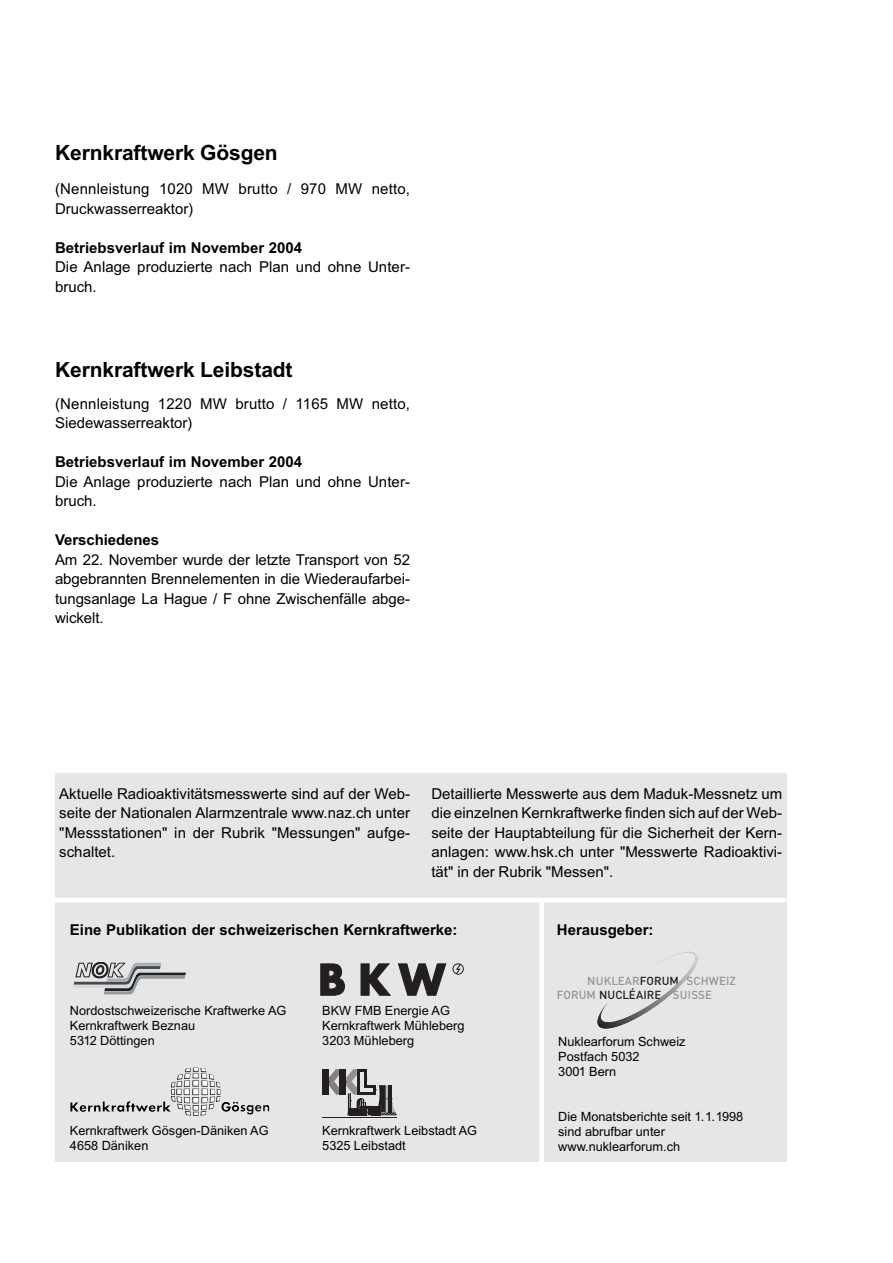
<style>
.page{position:relative;width:893px;height:1263px;background:#fff}
.page>*{position:absolute;margin:0;border:0;box-sizing:border-box;transform-origin:0 0}
.t1{font:700 21px "Arial";letter-spacing:-.005em;color:#000}
.t2{font:15px/19.5px "Arial";letter-spacing:.005em;color:#000}
.t3{font:700 15px "Arial";color:#000}
.t4{font:12.75px/15px "Arial";color:#000}
.t5{font:500 11.55px/14.1px "DIN";letter-spacing:.01em;color:#939598}
.s1{color:#231f20}
</style>
<div class="page">
<div style="left:55px;top:773px;width:731px;height:388px;background:#e6e6e6"></div>
<hr style="left:55px;top:898px;width:731px;height:4px;background:#fff">
<div style="left:539px;top:900px;width:5px;height:284px;background:#fff"></div>
<svg style="left:73px;top:962px;width:113px;height:32px"></svg>
<img style="left:184px;top:1068px;width:30px;height:12px">
<svg style="left:320px;top:963px;width:25px;height:33px"></svg>
<svg style="left:360px;top:963px;width:104px;height:33px"></svg>
<hr style="left:322px;top:1117px;width:75px;height:1px;background:#231f20">
<svg style="left:322px;top:1069px;width:75px;height:46px"></svg>
<svg style="left:597px;top:952px;width:101px;height:76px"></svg>
<h1 class="t1" style="left:55px;top:145px;width:224px">Kernkraftwerk Gösgen</h1>
<p class="t2" style="left:55px;top:181px;width:357px">(Nennleistung 1020 MW brutto / 970 MW netto,<br>Druckwasserreaktor)</p>
<p class="t3" style="left:55px;top:242px;width:249px">Betriebsverlauf im November 2004</p>
<p class="t2" style="left:55px;top:259px;width:356px">Die Anlage produzierte nach Plan und ohne Unter&shy;bruch.</p>
<h1 class="t1" style="left:55px;top:362px;width:239px">Kernkraftwerk Leibstadt</h1>
<p class="t2" style="left:55px;top:395px;width:357px">(Nennleistung 1220 MW brutto / 1165 MW netto,<br>Siedewasserreaktor)</p>
<p class="t3" style="left:55px;top:456px;width:249px">Betriebsverlauf im November 2004</p>
<p class="t2" style="left:55px;top:473px;width:356px">Die Anlage produzierte nach Plan und ohne Unter&shy;bruch.</p>
<p class="t3" style="left:55px;top:534px;width:106px">Verschiedenes</p>
<p class="t2" style="left:55px;top:551px;width:356px;text-align:justify">Am 22. November wurde der letzte Transport von 52 abgebrannten Brennelementen in die Wiederaufarbei&shy;tungsanlage La Hague / F ohne Zwischenfälle abge&shy;wickelt.</p>
<p class="t2" style="left:59px;top:785px;width:352px;text-align:justify">Aktuelle Radioaktivitätsmesswerte sind auf der Web&shy;seite der Nationalen Alarmzentrale www.naz.ch unter "Messstationen" in der Rubrik "Messungen" aufge&shy;schaltet.</p>
<p class="t2" style="left:431px;top:785px;width:352px;text-align:justify">Detaillierte Messwerte aus dem Maduk-Messnetz um die einzelnen Kernkraftwerke finden sich auf der Web&shy;seite der Hauptabteilung für die Sicherheit der Kern&shy;anlagen: www.hsk.ch unter "Messwerte Radioaktivi&shy;tät" in der Rubrik "Messen".</p>
<p class="t3" style="left:70px;top:924px;width:389px">Eine Publikation der schweizerischen Kernkraftwerke:</p>
<p class="t3" style="left:557px;top:924px;width:98px">Herausgeber:</p>
<p class="t5" style="left:557px;top:975px;width:181px;text-indent:30px">NUKLEAR<span class="s1">FORUM</span> SCHWEIZ<br>FORUM <span class="s1">NUCLÉAIRE</span> SUISSE</p>
<p class="t4" style="left:70px;top:1004px;width:218px">Nordostschweizerische Kraftwerke AG<br>Kernkraftwerk Beznau<br>5312 Döttingen</p>
<p class="t4" style="left:70px;top:1124px;width:200px">Kernkraftwerk Gösgen-Däniken AG<br>4658 Däniken</p>
<p class="t4" style="left:322px;top:1004px;width:144px">BKW FMB Energie AG<br>Kernkraftwerk Mühleberg<br>3203 Mühleberg</p>
<p class="t4" style="left:322px;top:1124px;width:156px">Kernkraftwerk Leibstadt AG<br>5325 Leibstadt</p>
<p class="t4" style="left:558px;top:1036px;width:129px">Nuklearforum Schweiz<br>Postfach 5032<br>3001 Bern</p>
<p class="t4" style="left:558px;top:1111px;width:187px">Die Monatsberichte seit 1.1.1998 sind abrufbar unter www.nuklearforum.ch</p>
</div>
